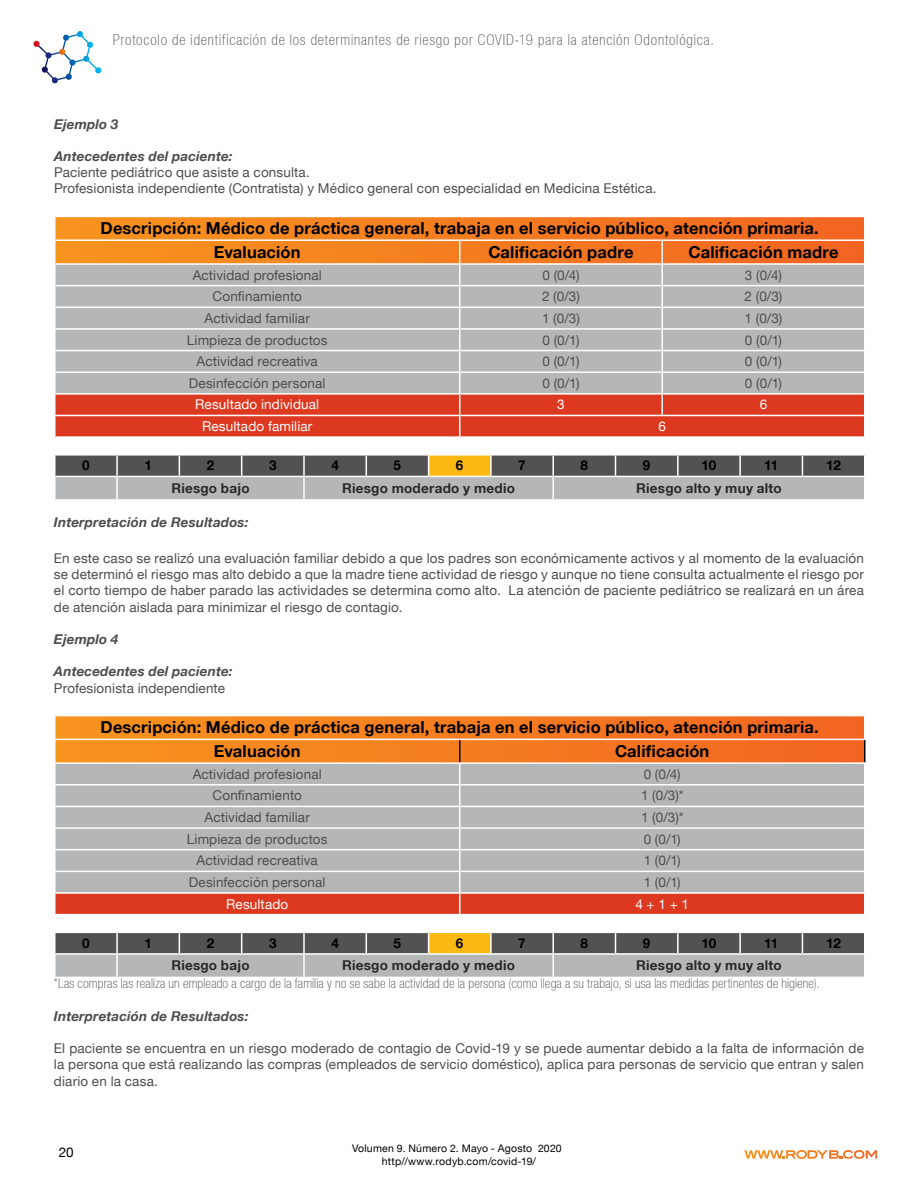
<style>
.page{position:relative;width:918px;height:1188px;background:#fff}
.page>*{position:absolute;margin:0;border:0;box-sizing:border-box;transform-origin:0 0}
.t1{font:700 16.5px/23.9px "Helvetica Neue LT";letter-spacing:.01em;color:#000}
.t2{font:100 condensed 15px "Helvetica Neue LT";letter-spacing:.06em;color:#4d4d4f}
.t3{font:13.5px/16.2px "Helvetica Neue LT";letter-spacing:.01em;color:#4d4d4f;text-align:justify}
.t4{font:100 condensed 13.5px "Helvetica Neue LT";letter-spacing:.015em;color:#4d4d4f}
.t5{font:italic 700 13.5px "Helvetica Neue LT";letter-spacing:.01em;color:#4d4d4f}
.t6{font:700 13.5px "Helvetica Neue LT";letter-spacing:.02em;color:#292829}
.t7{font:13.5px "Helvetica Neue LT";letter-spacing:.01em;color:#fff}
.t8{font:700 13.5px "Helvetica Neue LT";letter-spacing:-.025em;color:#000}
.t9{font:13.5px "Helvetica Neue LT";color:#000}
.t10{font:10.5px/12.6px "Helvetica Neue LT";letter-spacing:.02em;color:#000;text-align:center}
</style>
<div class="page">
<svg style="left:33px;top:31px;width:69px;height:53px"></svg>
<svg style="left:744px;top:1150px;width:133px;height:9px"></svg>
<svg style="left:55px;top:216px;width:810px;height:220px;background:#cd9882"></svg>
<hr style="left:864px;top:416px;width:2px;height:20px;background:#fff">
<hr style="left:54px;top:415px;width:406px;height:1px;background:#fff">
<hr style="left:460px;top:415px;width:202px;height:1px;background:#fff">
<hr style="left:662px;top:415px;width:204px;height:1px;background:#fff">
<svg style="left:55px;top:455px;width:810px;height:45px;background:#94928e"></svg>
<hr style="left:616px;top:476px;width:62px;height:1px;background:#fff">
<hr style="left:678px;top:454px;width:62px;height:2px;background:#fff">
<hr style="left:677px;top:456px;width:2px;height:20px;background:#fff">
<hr style="left:739px;top:456px;width:2px;height:20px;background:#fff">
<hr style="left:678px;top:476px;width:62px;height:1px;background:#fff">
<hr style="left:864px;top:740px;width:2px;height:22px;background:#000">
<svg style="left:55px;top:716px;width:810px;height:198px;background:#cba18b"></svg>
<hr style="left:864px;top:894px;width:2px;height:20px;background:#fff">
<svg style="left:55px;top:932px;width:810px;height:45px;background:#94938e"></svg>
<hr style="left:490px;top:933px;width:2px;height:20px;background:#fff">
<hr style="left:429px;top:953px;width:62px;height:2px;background:#fff">
<p class="t2" style="left:113px;top:31px;width:602px">Protocolo de identificación de los determinantes de riesgo por COVID-19 para la atención Odontológica.</p>
<p class="t5" style="left:54px;top:116px;width:66px">Ejemplo 3</p>
<p class="t5" style="left:54px;top:148px;width:180px">Antecedentes del paciente:</p>
<p class="t3" style="left:54px;top:164px;width:604px">Paciente pediátrico que asiste a consulta.<br>Profesionista independiente (Contratista) y Médico general con especialidad en Medicina Estética.</p>
<p class="t1" style="left:214px;top:216px;width:607px;text-indent:-113px">Descripción: Médico de práctica general, trabaja en el servicio público, atención primaria.<br>Evaluación</p>
<p class="t1" style="left:488px;top:240px;width:147px">Calificación padre</p>
<p class="t1" style="left:688px;top:240px;width:152px">Calificación madre</p>
<p class="t3" style="left:193px;top:267px;width:131px">Actividad profesional</p>
<p class="t3" style="left:542px;top:267px;width:39px">0 (0/4)</p>
<p class="t3" style="left:745px;top:267px;width:39px">3 (0/4)</p>
<p class="t3" style="left:213px;top:288px;width:91px">Confinamiento</p>
<p class="t3" style="left:542px;top:288px;width:39px">2 (0/3)</p>
<p class="t3" style="left:745px;top:288px;width:39px">2 (0/3)</p>
<p class="t3" style="left:205px;top:310px;width:107px">Actividad familiar</p>
<p class="t3" style="left:542px;top:310px;width:39px">1 (0/3)</p>
<p class="t3" style="left:745px;top:310px;width:39px">1 (0/3)</p>
<p class="t3" style="left:187px;top:331px;width:142px">Limpieza de productos</p>
<p class="t3" style="left:542px;top:331px;width:39px">0 (0/1)</p>
<p class="t3" style="left:745px;top:331px;width:39px">0 (0/1)</p>
<p class="t3" style="left:197px;top:353px;width:123px">Actividad recreativa</p>
<p class="t3" style="left:542px;top:353px;width:39px">0 (0/1)</p>
<p class="t3" style="left:745px;top:353px;width:39px">0 (0/1)</p>
<p class="t3" style="left:189px;top:375px;width:138px">Desinfección personal</p>
<p class="t3" style="left:542px;top:375px;width:39px">0 (0/1)</p>
<p class="t3" style="left:745px;top:375px;width:39px">0 (0/1)</p>
<p class="t7" style="left:195px;top:397px;width:126px">Resultado individual</p>
<p class="t7" style="left:557px;top:397px;width:9px">3</p>
<p class="t7" style="left:760px;top:397px;width:9px">6</p>
<p class="t7" style="left:202px;top:418px;width:112px">Resultado familiar</p>
<p class="t7" style="left:658px;top:418px;width:9px">6</p>
<p class="t8" style="left:82px;top:457px;width:9px">0</p>
<p class="t8" style="left:144px;top:457px;width:9px">1</p>
<p class="t8" style="left:207px;top:457px;width:9px">2</p>
<p class="t8" style="left:269px;top:457px;width:9px">3</p>
<p class="t8" style="left:331px;top:457px;width:9px">4</p>
<p class="t8" style="left:394px;top:457px;width:9px">5</p>
<p class="t8" style="left:456px;top:457px;width:9px">6</p>
<p class="t8" style="left:518px;top:457px;width:9px">7</p>
<p class="t8" style="left:581px;top:457px;width:9px">8</p>
<p class="t8" style="left:643px;top:457px;width:9px">9</p>
<p class="t8" style="left:702px;top:457px;width:16px">10</p>
<p class="t8" style="left:764px;top:457px;width:16px">11</p>
<p class="t8" style="left:826px;top:457px;width:16px">12</p>
<p class="t6" style="left:171px;top:480px;width:80px">Riesgo bajo</p>
<p class="t6" style="left:342px;top:480px;width:174px">Riesgo moderado y medio</p>
<p class="t6" style="left:636px;top:480px;width:147px">Riesgo alto y muy alto</p>
<p class="t5" style="left:54px;top:514px;width:196px">Interpretación de Resultados:</p>
<p class="t3" style="left:54px;top:550px;width:812px">En este caso se realizó una evaluación familiar debido a que los padres son económicamente activos y al momento de la evaluación se determinó el riesgo mas alto debido a que la madre tiene actividad de riesgo y aunque no tiene consulta actualmente el riesgo por el corto tiempo de haber parado las actividades se determina como alto. La atención de paciente pediátrico se realizará en un área de atención aislada para minimizar el riesgo de contagio.</p>
<p class="t5" style="left:54px;top:631px;width:66px">Ejemplo 4</p>
<p class="t5" style="left:54px;top:663px;width:180px">Antecedentes del paciente:</p>
<p class="t3" style="left:54px;top:680px;width:173px">Profesionista independiente</p>
<p class="t1" style="left:214px;top:715px;width:607px;text-indent:-113px">Descripción: Médico de práctica general, trabaja en el servicio público, atención primaria.<br>Evaluación</p>
<p class="t1" style="left:615px;top:739px;width:96px">Calificación</p>
<p class="t3" style="left:193px;top:766px;width:131px">Actividad profesional</p>
<p class="t3" style="left:644px;top:766px;width:39px">0 (0/4)</p>
<p class="t3" style="left:213px;top:787px;width:91px">Confinamiento</p>
<p class="t3" style="left:641px;top:787px;width:44px">1 (0/3)*</p>
<p class="t3" style="left:205px;top:809px;width:107px">Actividad familiar</p>
<p class="t3" style="left:641px;top:809px;width:44px">1 (0/3)*</p>
<p class="t3" style="left:187px;top:831px;width:142px">Limpieza de productos</p>
<p class="t3" style="left:644px;top:831px;width:39px">0 (0/1)</p>
<p class="t3" style="left:197px;top:852px;width:123px">Actividad recreativa</p>
<p class="t3" style="left:644px;top:852px;width:39px">1 (0/1)</p>
<p class="t3" style="left:189px;top:874px;width:138px">Desinfección personal</p>
<p class="t3" style="left:644px;top:874px;width:39px">1 (0/1)</p>
<p class="t7" style="left:226px;top:896px;width:64px">Resultado</p>
<p class="t7" style="left:635px;top:896px;width:55px">4 + 1 + 1</p>
<p class="t8" style="left:82px;top:935px;width:9px">0</p>
<p class="t8" style="left:144px;top:935px;width:9px">1</p>
<p class="t8" style="left:207px;top:935px;width:9px">2</p>
<p class="t8" style="left:269px;top:935px;width:9px">3</p>
<p class="t8" style="left:331px;top:935px;width:9px">4</p>
<p class="t8" style="left:394px;top:935px;width:9px">5</p>
<p class="t8" style="left:456px;top:935px;width:9px">6</p>
<p class="t8" style="left:518px;top:935px;width:9px">7</p>
<p class="t8" style="left:581px;top:935px;width:9px">8</p>
<p class="t8" style="left:643px;top:935px;width:9px">9</p>
<p class="t8" style="left:702px;top:935px;width:16px">10</p>
<p class="t8" style="left:764px;top:935px;width:16px">11</p>
<p class="t8" style="left:826px;top:935px;width:16px">12</p>
<p class="t6" style="left:171px;top:956px;width:80px">Riesgo bajo</p>
<p class="t6" style="left:342px;top:956px;width:174px">Riesgo moderado y medio</p>
<p class="t6" style="left:636px;top:956px;width:147px">Riesgo alto y muy alto</p>
<p class="t4" style="left:54px;top:976px;width:767px">*Las compras las realiza un empleado a cargo de la familia y no se sabe la actividad de la persona (como llega a su trabajo, si usa las medidas pertinentes de higiene).</p>
<p class="t5" style="left:54px;top:1008px;width:196px">Interpretación de Resultados:</p>
<p class="t3" style="left:54px;top:1040px;width:812px">El paciente se encuentra en un riesgo moderado de contagio de Covid-19 y se puede aumentar debido a la falta de información de la persona que está realizando las compras (empleados de servicio doméstico), aplica para personas de servicio que entran y salen diario en la casa.</p>
<p class="t9" style="left:59px;top:1144px;width:16px">20</p>
<p class="t10" style="left:352px;top:1142px;width:211px">Volumen 9. Número 2. Mayo - Agosto 2020 http//www.rodyb.com/covid-19/</p>
</div>
